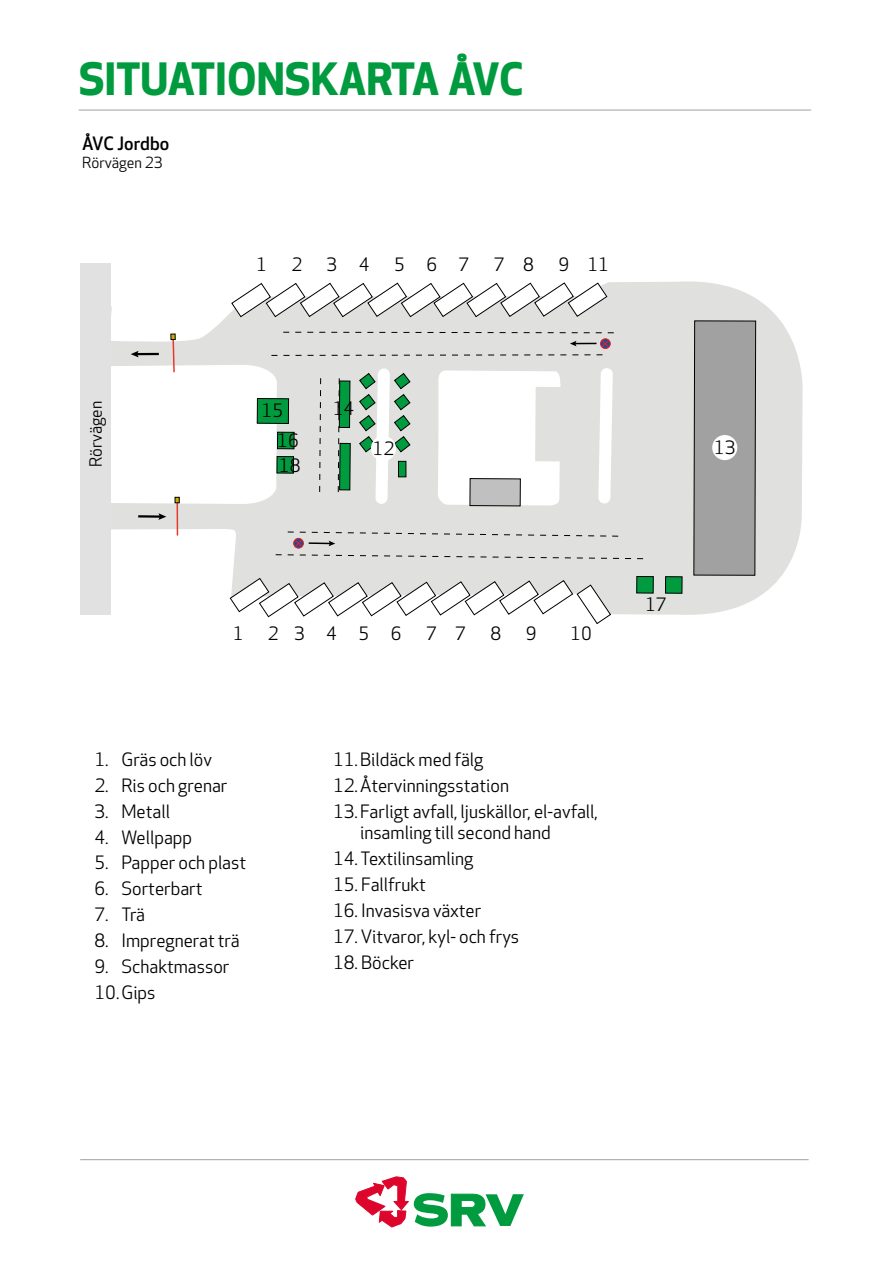
<style>
.page{position:relative;width:893px;height:1263px;background:#fff}
.page>*{position:absolute;margin:0;border:0;box-sizing:border-box;transform-origin:0 0}
.t1{font:700 43.5px "Apex New";color:#009b3e}
.t2{font:18px/25.8px "Apex New";color:#000}
.t3{font:500 18px "Apex New";color:#000}
.t4{font:16.5px "Apex New";color:#000}
.t5{font:15px "Apex New";color:#000}
</style>
<div class="page">
<svg style="left:356px;top:1177px;width:168px;height:50px"></svg>
<hr style="left:80px;top:1159px;width:729px;height:1px;background:#a1a1a1">
<hr style="left:79px;top:110px;width:732px;height:1px;background:#a1a1a1">
<svg style="left:111px;top:281px;width:692px;height:334px;background:#e2e2e1"></svg>
<div style="left:470px;top:478px;width:51px;height:28px;border:1px solid #000"></div>
<div style="left:693px;top:320px;width:63px;height:256px;background:#a1a1a1"></div>
<hr style="left:138px;top:515px;width:23px;height:3px;background:#000">
<svg style="left:158px;top:513px;width:8px;height:7px"></svg>
<hr style="left:176px;top:500px;width:2px;height:35px;background:#e7392c">
<div style="left:80px;top:263px;width:31px;height:352px;background:#e1e1e1"></div>
<div style="left:637px;top:576px;width:16px;height:17px;background:#009b3e"></div>
<div style="left:636px;top:576px;width:17px;height:17px;border:1px solid #000"></div>
<div style="left:665px;top:577px;width:17px;height:16px;background:#009b3e"></div>
<div style="left:665px;top:576px;width:17px;height:17px;border:1px solid #000"></div>
<div style="left:712px;top:435px;width:25px;height:25px;background:#fff;border-radius:50%"></div>
<svg style="left:111px;top:529px;width:532px;height:95px"></svg>
<svg style="left:111px;top:281px;width:503px;height:224px"></svg>
<div style="left:277px;top:456px;width:17px;height:17px;background:#009b3e"></div>
<div style="left:277px;top:456px;width:17px;height:17px;border:1px solid #000"></div>
<h1 class="t1" style="left:79px;top:48px;width:446px">SITUATIONSKARTA ÅVC</h1>
<p class="t3" style="left:82px;top:132px;width:88px">ÅVC Jordbo</p>
<p class="t5" style="left:82px;top:153px;width:82px">Rörvägen 23</p>
<p class="t4" style="left:85px;top:467px;width:67px;rotate:-90deg">Rörvägen</p>
<p class="t2" style="left:256px;top:252px;width:12px">1</p>
<p class="t2" style="left:291px;top:252px;width:12px">2</p>
<p class="t2" style="left:327px;top:252px;width:45px">3 4</p>
<p class="t2" style="left:394px;top:252px;width:77px">5 6 7</p>
<p class="t2" style="left:494px;top:252px;width:41px">7 8</p>
<p class="t2" style="left:558px;top:252px;width:52px">9 11</p>
<p class="t2" style="left:262px;top:397px;width:23px">15</p>
<p class="t2" style="left:333px;top:395px;width:23px">14</p>
<p class="t2" style="left:277px;top:427px;width:23px">16</p>
<p class="t2" style="left:279px;top:452px;width:23px">18</p>
<p class="t2" style="left:373px;top:436px;width:23px">12</p>
<p class="t2" style="left:714px;top:435px;width:23px">13</p>
<p class="t2" style="left:645px;top:591px;width:23px">17</p>
<p class="t2" style="left:233px;top:621px;width:12px">1</p>
<p class="t2" style="left:268px;top:621px;width:135px">2 3 4 5 6</p>
<p class="t2" style="left:426px;top:621px;width:41px">7 7</p>
<p class="t2" style="left:490px;top:621px;width:12px">8</p>
<p class="t2" style="left:526px;top:621px;width:12px">9</p>
<p class="t2" style="left:570px;top:621px;width:23px">10</p>
<p class="t2" style="left:94px;top:746px;width:119px">1. Gräs och löv</p>
<p class="t2" style="left:94px;top:772px;width:135px">2. Ris och grenar</p>
<p class="t2" style="left:94px;top:798px;width:77px">3. Metall</p>
<p class="t2" style="left:94px;top:824px;width:99px">4. Wellpapp</p>
<p class="t2" style="left:94px;top:850px;width:153px">5. Papper och plast</p>
<p class="t2" style="left:94px;top:876px;width:110px">6. Sorterbart</p>
<p class="t2" style="left:94px;top:902px;width:52px">7. Trä</p>
<p class="t2" style="left:94px;top:927px;width:147px">8. Impregnerat trä</p>
<p class="t2" style="left:94px;top:953px;width:137px">9. Schaktmassor<br>10.Gips</p>
<p class="t2" style="left:333px;top:746px;width:266px">11.Bildäck med fälg<br>12.Återvinningsstation<br>13.Farligt avfall, ljuskällor, el-avfall,</p>
<p class="t2" style="left:360px;top:820px;width:192px">insamling till second hand</p>
<p class="t2" style="left:333px;top:846px;width:142px">14. Textilinsamling</p>
<p class="t2" style="left:333px;top:871px;width:94px">15. Fallfrukt</p>
<p class="t2" style="left:333px;top:897px;width:150px">16. Invasisva växter</p>
<p class="t2" style="left:333px;top:923px;width:188px">17. Vitvaror, kyl- och frys</p>
<p class="t2" style="left:333px;top:949px;width:83px">18. Böcker</p>
</div>
